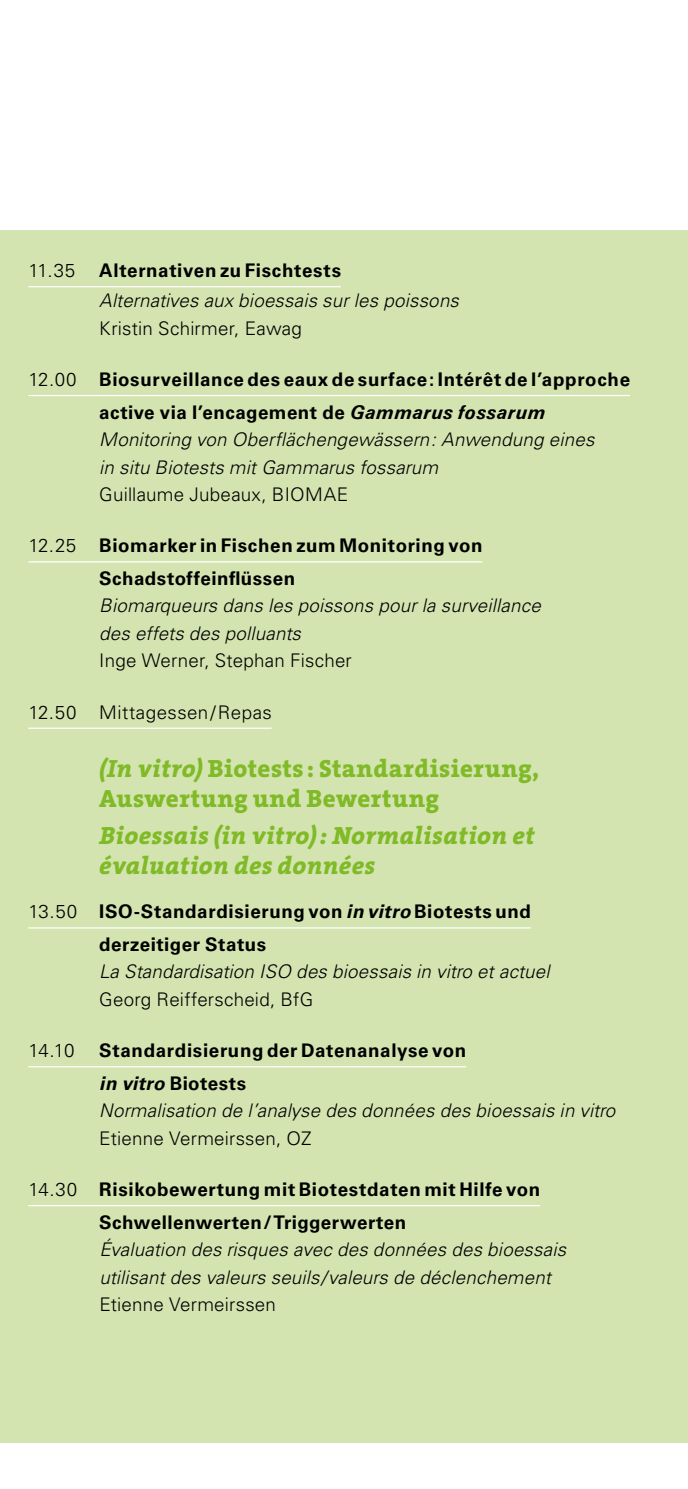
<style>
.page{position:relative;width:688px;height:1489px;background:#fff}
.page>*{position:absolute;margin:0;border:0;box-sizing:border-box;transform-origin:0 0}
.t1{font:800 25px/30px "The Serif Q8";letter-spacing:.015em;color:#80ba27}
.t2{font:italic 800 25px/30px "The Serif Q8";letter-spacing:.01em;color:#80ba27}
.t3{font:italic 300 18.75px/27.5px "Univers LT";letter-spacing:.01em;color:#000}
.t4{font:700 18.75px/32.5px "Univers LT";letter-spacing:.03em;color:#000}
.t5{font:300 18.75px "Univers LT";letter-spacing:.01em;color:#000}
.s1{font-weight:300}
.s2{font-style:italic}
</style>
<div class="page">
<div style="left:0;top:230px;width:687px;height:1212px;background:#d3e4b0"></div>
<hr style="left:28px;top:286px;width:313px;height:1px;background:#fff">
<hr style="left:28px;top:395px;width:601px;height:1px;background:#fff">
<hr style="left:28px;top:561px;width:454px;height:1px;background:#fff">
<hr style="left:28px;top:727px;width:243px;height:1px;background:#fff">
<hr style="left:28px;top:927px;width:502px;height:1px;background:#fff">
<hr style="left:28px;top:1066px;width:438px;height:1px;background:#fff">
<hr style="left:28px;top:1204px;width:512px;height:2px;background:#fff">
<p class="t5" style="left:28px;top:259px;width:48px">11.35</p>
<p class="t4" style="left:99px;top:254px;width:243px">Alternativen zu Fischtests</p>
<p class="t3" style="left:99px;top:287px;width:361px">Alternatives aux bioessais sur les poissons</p>
<p class="t5" style="left:99px;top:317px;width:204px">Kristin Schirmer, Eawag</p>
<p class="t4" style="left:99px;top:363px;width:532px;text-indent:-71px"><span class="s1">12.00</span> Biosurveillance des eaux de surface : Intérêt de l’approche active via l’encagement de <span class="s2">Gammarus fossarum</span></p>
<p class="t3" style="left:99px;top:425px;width:496px">Monitoring von Oberflächengewässern : Anwendung eines in situ Biotests mit Gammarus fossarum</p>
<p class="t5" style="left:99px;top:483px;width:250px">Guillaume Jubeaux, BIOMAE</p>
<p class="t4" style="left:99px;top:529px;width:385px;text-indent:-71px"><span class="s1">12.25</span> Biomarker in Fischen zum Monitoring von<br>Schadstoffeinflüssen</p>
<p class="t3" style="left:99px;top:592px;width:443px">Biomarqueurs dans les poissons pour la surveillance des effets des polluants</p>
<p class="t5" style="left:99px;top:649px;width:254px">Inge Werner, Stephan Fischer</p>
<p class="t5" style="left:28px;top:700px;width:245px">12.50 Mittagessen / Repas</p>
<h1 class="t1" style="left:99px;top:755px;width:441px"><span class="s2">(In vitro)</span> Biotests : Standardisierung,<br>Auswertung und Bewertung</h1>
<h1 class="t2" style="left:99px;top:822px;width:437px">Bioessais (in vitro) : Normalisation et évaluation des données</h1>
<p class="t4" style="left:99px;top:895px;width:433px;text-indent:-71px"><span class="s1">13.50</span> ISO-Standardisierung von <span class="s2">in vitro</span> Biotests und derzeitiger Status</p>
<p class="t3" style="left:99px;top:958px;width:451px">La Standardisation ISO des bioessais in vitro et actuel</p>
<p class="t5" style="left:99px;top:988px;width:216px">Georg Reifferscheid, BfG</p>
<p class="t5" style="left:28px;top:1039px;width:48px">14.10</p>
<p class="t4" style="left:99px;top:1034px;width:368px">Standardisierung der Datenanalyse von <span class="s2">in vitro</span> Biotests</p>
<p class="t3" style="left:99px;top:1096px;width:517px">Normalisation de l’analyse des données des bioessais in vitro</p>
<p class="t5" style="left:99px;top:1126px;width:214px">Etienne Vermeirssen, OZ</p>
<p class="t4" style="left:99px;top:1173px;width:442px;text-indent:-71px"><span class="s1">14.30</span> Risikobewertung mit Biotestdaten mit Hilfe von<br>Schwellenwerten / Triggerwerten</p>
<p class="t3" style="left:99px;top:1235px;width:468px">Évaluation des risques avec des données des bioessais utilisant des valeurs seuils / valeurs de déclenchement</p>
<p class="t5" style="left:99px;top:1293px;width:178px">Etienne Vermeirssen</p>
</div>
